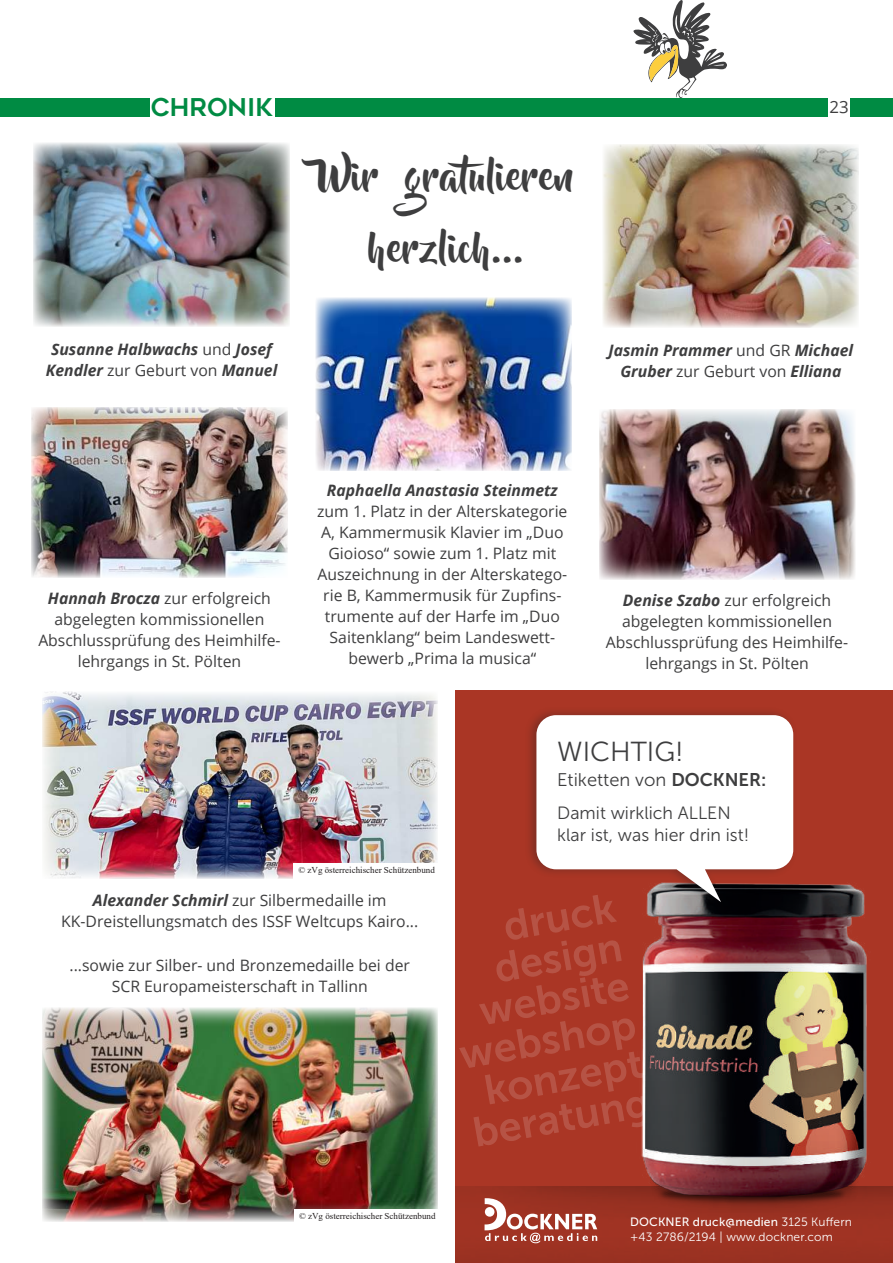
<style>
.page{position:relative;width:893px;height:1263px;background:#fff}
.page>*{position:absolute;margin:0;border:0;box-sizing:border-box;transform-origin:0 0}
.t1{font:39px/72px "Beyond The Mountains";letter-spacing:.02em;color:#3e3e3f;text-align:center}
.t2{font:27.45px "Museo Sans 300";color:#3e3e3f}
.t3{font:24.45px "Geometos";color:#008b43}
.t4{font:18.3px "Museo Sans 300";color:#3e3e3f}
.t5{font:17.7px/21.3px "Museo Sans 300";color:#3e3e3f}
.t6{font:16.8px "Open Sans";color:#3e3e3f}
.t7{font:15.75px/21px "Open Sans";color:#3e3e3f;text-align:center}
.t8{font:italic 700 15.75px/21px "Open Sans";color:#3e3e3f;text-align:center}
.t9{font:12px "Museo Sans 500";letter-spacing:.01em;color:#fff}
.t10{font:12px "Museo Sans 300";letter-spacing:.01em;color:#fff}
.t11{font:9px "Times New Roman";color:#231f20}
.s1{font-weight:400;font-style:normal}
.s2{font-weight:700;font-style:italic}
.s3{font-family:"Museo Sans 700"}
.s4{font-family:"Museo Sans 300"}
</style>
<div class="page">
<svg style="left:633px;top:0;width:94px;height:98px"></svg>
<div style="left:276px;top:98px;width:552px;height:19px;background:#008b43"></div>
<div style="left:850px;top:98px;width:43px;height:19px;background:#008b43"></div>
<div style="left:0;top:98px;width:149px;height:19px;background:#008b43"></div>
<img style="left:33px;top:143px;width:257px;height:183px">
<img style="left:603px;top:144px;width:256px;height:184px">
<img style="left:316px;top:298px;width:256px;height:173px">
<img style="left:31px;top:407px;width:257px;height:170px">
<img style="left:599px;top:409px;width:256px;height:170px">
<div style="left:455px;top:690px;width:438px;height:573px;background:linear-gradient(to right,#a43424,#a33424)"></div>
<svg style="left:459px;top:895px;width:148px;height:251px;background:#ac3d2c"></svg>
<img style="left:607px;top:859px;width:271px;height:353px">
<div style="left:524px;top:707px;width:274px;height:202px;background:#231f20;opacity:.35"></div>
<svg style="left:536px;top:715px;width:257px;height:187px"></svg>
<svg style="left:485px;top:1198px;width:112px;height:45px"></svg>
<img style="left:42px;top:692px;width:395px;height:186px">
<img style="left:42px;top:1008px;width:395px;height:213px">
<div style="left:294px;top:1209px;width:150px;height:20px;background:#fff"></div>
<div style="left:294px;top:863px;width:149px;height:19px;background:#fff"></div>
<h3 class="t3" style="left:151px;top:94px;width:124px">CHRONIK</h3>
<h1 class="t1" style="left:318px;top:142px;width:257px">Wir gratulieren herzlich...</h1>
<p class="t8" style="left:46px;top:338px;width:233px">Susanne Halbwachs <span class="s1">und</span> Josef<br>Kendler <span class="s1">zur Geburt von</span> Manuel</p>
<p class="t6" style="left:829px;top:96px;width:21px">23</p>
<p class="t8" style="left:609px;top:339px;width:246px">Jasmin Prammer <span class="s1">und GR</span> Michael<br>Gruber <span class="s1">zur Geburt von</span> Elliana</p>
<p class="t8" style="left:327px;top:479px;width:232px">Raphaella Anastasia Steinmetz</p>
<p class="t7" style="left:317px;top:500px;width:252px">zum 1. Platz in der Alterskategorie<br>A, Kammermusik Klavier im „Duo<br>Gioioso“ sowie zum 1. Platz mit<br>Auszeichnung in der Alterskatego&shy;rie B, Kammermusik für Zupfins&shy;trumente auf der Harfe im „Duo<br>Saitenklang“ beim Landeswett&shy;bewerb „Prima la musica“</p>
<p class="t7" style="left:38px;top:587px;width:244px"><span class="s2">Hannah Brocza</span> zur erfolgreich abgelegten kommissionellen<br>Abschlussprüfung des Heimhilfe&shy;lehrgangs in St. Pölten</p>
<p class="t7" style="left:606px;top:589px;width:244px"><span class="s2">Denise Szabo</span> zur erfolgreich abgelegten kommissionellen<br>Abschlussprüfung des Heimhilfe&shy;lehrgangs in St. Pölten</p>
<p class="t11" style="left:298px;top:863px;width:138px">© zVg österreichischer Schützenbund</p>
<p class="t7" style="left:61px;top:889px;width:359px"><span class="s2">Alexander Schmirl</span> zur Silbermedaille im<br>KK-Dreistellungsmatch des ISSF Weltcups Kairo...</p>
<p class="t7" style="left:70px;top:954px;width:342px">...sowie zur Silber- und Bronzemedaille bei der<br>SCR Europameisterschaft in Tallinn</p>
<p class="t11" style="left:299px;top:1210px;width:138px">© zVg österreichischer Schützenbund</p>
<h2 class="t2" style="left:557px;top:737px;width:128px">WICHTIG!</h2>
<p class="t4" style="left:557px;top:770px;width:211px">Etiketten von <span class="s3">DOCKNER:</span></p>
<p class="t5" style="left:557px;top:803px;width:193px">Damit wirklich ALLEN klar ist, was hier drin ist!</p>
<p class="t9" style="left:630px;top:1215px;width:223px">DOCKNER druck@medien <span class="s4">3125 Kuffern</span></p>
<p class="t10" style="left:630px;top:1230px;width:204px">+43 2786/2194 | www.dockner.com</p>
</div>
